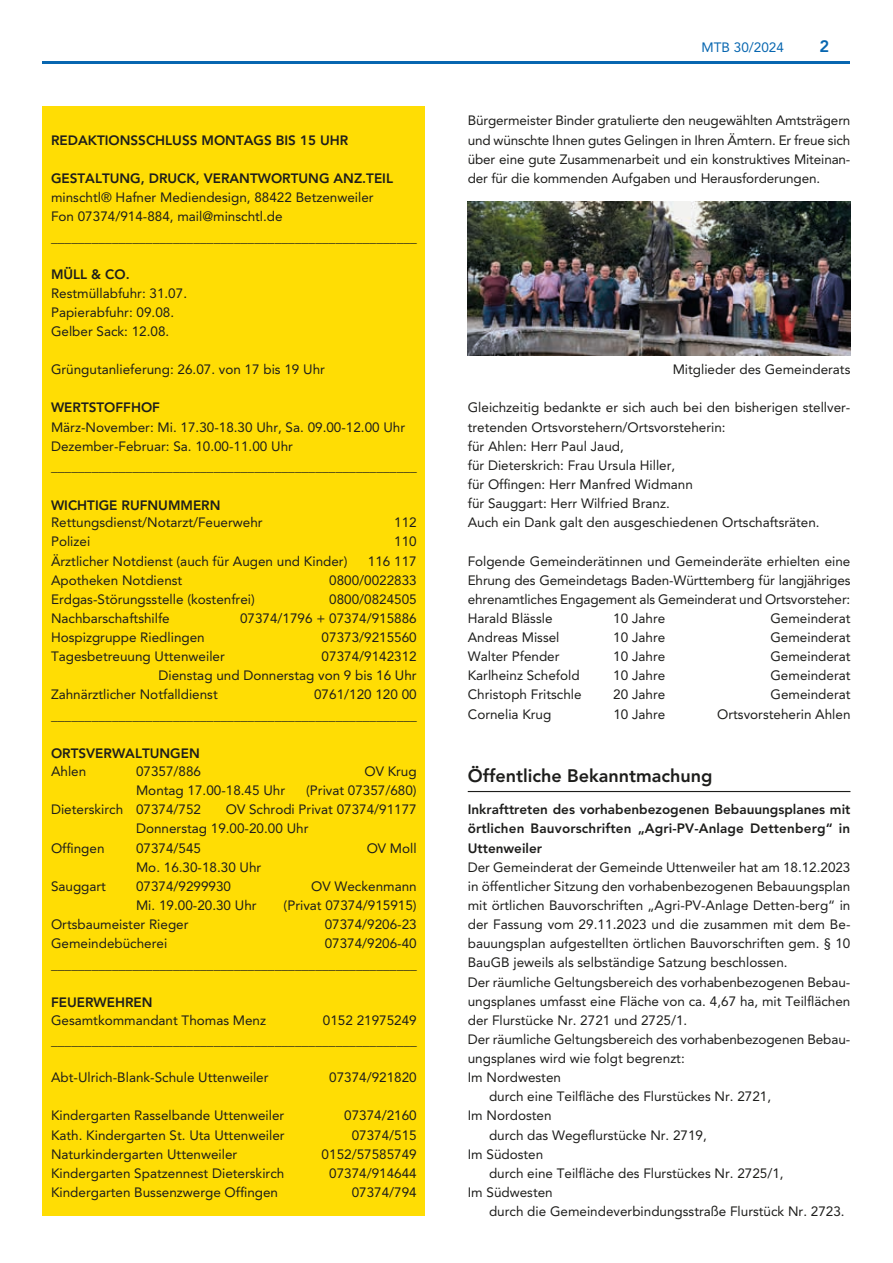
<style>
.page{position:relative;width:893px;height:1263px;background:#fff}
.page>*{position:absolute;margin:0;border:0;box-sizing:border-box;transform-origin:0 0}
.t1{font:800 18px "Avenir LT Pro";color:#1d1d1b}
.t2{font:800 16.5px "Avenir LT Pro";color:#0766b0}
.t3{font:13.5px/19.2px "Avenir LT Pro";color:#1d1d1b}
.t4{font:800 13.5px/19.2px "Avenir LT Pro";color:#1d1d1b;text-align:justify}
.t5{font:13.5px "Avenir LT Pro";color:#0766b0}
</style>
<div class="page">
<hr style="left:43px;top:62px;width:807px;height:2px;background:#0766b0">
<hr style="left:468px;top:791px;width:382px;height:1px;background:#1d1d1b">
<div style="left:43px;top:106px;width:382px;height:1110px;background:#ffdd04"></div>
<img style="left:468px;top:202px;width:382px;height:153px">
<p class="t4" style="left:51px;top:130px;width:299px">REDAKTIONSSCHLUSS MONTAGS BIS 15 UHR</p>
<p class="t4" style="left:51px;top:169px;width:343px">GESTALTUNG, DRUCK, VERANTWORTUNG ANZ.TEIL</p>
<p class="t3" style="left:51px;top:188px;width:324px">minschtl® Hafner Mediendesign, 88422 Betzenweiler<br>Fon 07374/914-884, mail@minschtl.de</p>
<p class="t3" style="left:51px;top:227px;width:367px">______________________________________________________</p>
<p class="t4" style="left:51px;top:264px;width:80px">MÜLL &amp; CO.</p>
<p class="t3" style="left:51px;top:283px;width:138px">Restmüllabfuhr: 31.07.<br>Papierabfuhr: 09.08.<br>Gelber Sack: 12.08.</p>
<p class="t3" style="left:51px;top:360px;width:275px">Grüngutanlieferung: 26.07. von 17 bis 19 Uhr</p>
<p class="t4" style="left:51px;top:398px;width:110px">WERTSTOFFHOF</p>
<p class="t3" style="left:51px;top:417px;width:356px">März-November: Mi. 17.30-18.30 Uhr, Sa. 09.00-12.00 Uhr<br>Dezember-Februar: Sa. 10.00-11.00 Uhr</p>
<p class="t3" style="left:51px;top:457px;width:367px">______________________________________________________</p>
<p class="t4" style="left:51px;top:495px;width:171px">WICHTIGE RUFNUMMERN</p>
<p class="t3" style="left:51px;top:513px;width:213px">Rettungsdienst/Notarzt/Feuerwehr</p>
<p class="t3" style="left:394px;top:513px;width:24px">112</p>
<p class="t3" style="left:51px;top:532px;width:41px">Polizei</p>
<p class="t3" style="left:394px;top:532px;width:24px">110</p>
<p class="t3" style="left:51px;top:551px;width:298px">Ärztlicher Notdienst (auch für Augen und Kinder)</p>
<p class="t3" style="left:368px;top:551px;width:50px">116 117</p>
<p class="t3" style="left:51px;top:570px;width:133px">Apotheken Notdienst</p>
<p class="t3" style="left:329px;top:570px;width:89px">0800/0022833</p>
<p class="t3" style="left:51px;top:589px;width:205px">Erdgas-Störungsstelle (kostenfrei)</p>
<p class="t3" style="left:329px;top:589px;width:89px">0800/0824505</p>
<p class="t3" style="left:51px;top:608px;width:120px">Nachbarschaftshilfe</p>
<p class="t3" style="left:240px;top:608px;width:178px">07374/1796 + 07374/915886</p>
<p class="t3" style="left:51px;top:628px;width:155px">Hospizgruppe Riedlingen</p>
<p class="t3" style="left:322px;top:628px;width:97px">07373/9215560</p>
<p class="t3" style="left:51px;top:647px;width:175px">Tagesbetreuung Uttenweiler</p>
<p class="t3" style="left:322px;top:647px;width:97px">07374/9142312</p>
<p class="t3" style="left:159px;top:666px;width:260px">Dienstag und Donnerstag von 9 bis 16 Uhr</p>
<p class="t3" style="left:51px;top:685px;width:168px">Zahnärztlicher Notfalldienst</p>
<p class="t3" style="left:51px;top:684px;width:367px;line-height:20.7px;text-align:right">0761/120 120 00 ______________________________________________________</p>
<p class="t4" style="left:51px;top:744px;width:150px">ORTSVERWALTUNGEN</p>
<p class="t3" style="left:51px;top:762px;width:37px">Ahlen</p>
<p class="t3" style="left:136px;top:762px;width:67px">07357/886</p>
<p class="t3" style="left:364px;top:762px;width:54px">OV Krug</p>
<p class="t3" style="left:136px;top:781px;width:151px">Montag 17.00-18.45 Uhr</p>
<p class="t3" style="left:306px;top:781px;width:112px">(Privat 07357/680)</p>
<p class="t3" style="left:51px;top:800px;width:152px">Dieterskirch 07374/752</p>
<p class="t3" style="left:136px;top:800px;width:282px;text-indent:90px">OV Schrodi Privat 07374/91177<br>Donnerstag 19.00-20.00 Uhr</p>
<p class="t3" style="left:51px;top:838px;width:55px">Offingen</p>
<p class="t3" style="left:136px;top:838px;width:67px">07374/545</p>
<p class="t3" style="left:367px;top:838px;width:52px">OV Moll</p>
<p class="t3" style="left:136px;top:857px;width:127px">Mo. 16.30-18.30 Uhr</p>
<p class="t3" style="left:51px;top:876px;width:57px">Sauggart</p>
<p class="t3" style="left:136px;top:876px;width:97px">07374/9299930</p>
<p class="t3" style="left:311px;top:876px;width:107px">OV Weckenmann</p>
<p class="t3" style="left:136px;top:895px;width:122px">Mi. 19.00-20.30 Uhr</p>
<p class="t3" style="left:284px;top:895px;width:135px">(Privat 07374/915915)</p>
<p class="t3" style="left:51px;top:915px;width:139px">Ortsbaumeister Rieger</p>
<p class="t3" style="left:325px;top:915px;width:94px">07374/9206-23</p>
<p class="t3" style="left:51px;top:934px;width:118px">Gemeindebücherei</p>
<p class="t3" style="left:51px;top:933px;width:367px;line-height:20.7px;text-align:right">07374/9206-40 ______________________________________________________</p>
<p class="t4" style="left:51px;top:993px;width:103px">FEUERWEHREN</p>
<p class="t3" style="left:51px;top:1010px;width:217px">Gesamtkommandant Thomas Menz</p>
<p class="t3" style="left:51px;top:1009px;width:367px;line-height:20.7px;text-align:right">0152 21975249 ______________________________________________________</p>
<p class="t3" style="left:51px;top:1068px;width:219px">Abt-Ulrich-Blank-Schule Uttenweiler</p>
<p class="t3" style="left:329px;top:1068px;width:89px">07374/921820</p>
<p class="t3" style="left:51px;top:1106px;width:235px">Kindergarten Rasselbande Uttenweiler</p>
<p class="t3" style="left:344px;top:1106px;width:74px">07374/2160</p>
<p class="t3" style="left:51px;top:1125px;width:235px">Kath. Kindergarten St. Uta Uttenweiler</p>
<p class="t3" style="left:352px;top:1125px;width:67px">07374/515</p>
<p class="t3" style="left:51px;top:1144px;width:188px">Naturkindergarten Uttenweiler</p>
<p class="t3" style="left:322px;top:1144px;width:97px">0152/57585749</p>
<p class="t3" style="left:51px;top:1163px;width:235px">Kindergarten Spatzennest Dieterskirch</p>
<p class="t3" style="left:329px;top:1163px;width:89px">07374/914644</p>
<p class="t3" style="left:51px;top:1182px;width:229px">Kindergarten Bussenzwerge Offingen</p>
<p class="t3" style="left:352px;top:1182px;width:67px">07374/794</p>
<p class="t5" style="left:702px;top:39px;width:84px">MTB 30/2024</p>
<p class="t2" style="left:819px;top:36px;width:11px">2</p>
<p class="t3" style="left:468px;top:111px;width:384px;text-align:justify">Bürgermeister Binder gratulierte den neugewählten Amtsträgern und wünschte Ihnen gutes Gelingen in Ihren Ämtern. Er freue sich über eine gute Zusammenarbeit und ein konstruktives Miteinan&shy;der für die kommenden Aufgaben und Herausforderungen.</p>
<p class="t3" style="left:673px;top:360px;width:179px">Mitglieder des Gemeinderats</p>
<p class="t3" style="left:468px;top:398px;width:384px">Gleichzeitig bedankte er sich auch bei den bisherigen stellver&shy;tretenden Ortsvorstehern/Ortsvorsteherin:<br>für Ahlen: Herr Paul Jaud,<br>für Dieterskrich: Frau Ursula Hiller,<br>für Offingen: Herr Manfred Widmann<br>für Sauggart: Herr Wilfried Branz.<br>Auch ein Dank galt den ausgeschiedenen Ortschaftsräten.</p>
<p class="t3" style="left:468px;top:551px;width:384px;text-align:justify">Folgende Gemeinderätinnen und Gemeinderäte erhielten eine Ehrung des Gemeindetags Baden-Württemberg für langjähriges ehrenamtliches Engagement als Gemeinderat und Ortsvorsteher:<br>Harald Blässle</p>
<p class="t3" style="left:613px;top:608px;width:54px">10 Jahre</p>
<p class="t3" style="left:770px;top:608px;width:82px">Gemeinderat</p>
<p class="t3" style="left:468px;top:628px;width:93px">Andreas Missel</p>
<p class="t3" style="left:613px;top:628px;width:54px">10 Jahre</p>
<p class="t3" style="left:770px;top:628px;width:82px">Gemeinderat</p>
<p class="t3" style="left:468px;top:647px;width:93px">Walter Pfender</p>
<p class="t3" style="left:613px;top:647px;width:54px">10 Jahre</p>
<p class="t3" style="left:770px;top:647px;width:82px">Gemeinderat</p>
<p class="t3" style="left:468px;top:666px;width:113px">Karlheinz Schefold</p>
<p class="t3" style="left:613px;top:666px;width:54px">10 Jahre</p>
<p class="t3" style="left:770px;top:666px;width:82px">Gemeinderat</p>
<p class="t3" style="left:468px;top:685px;width:115px">Christoph Fritschle</p>
<p class="t3" style="left:613px;top:685px;width:54px">20 Jahre</p>
<p class="t3" style="left:770px;top:685px;width:82px">Gemeinderat</p>
<p class="t3" style="left:468px;top:704px;width:85px">Cornelia Krug</p>
<p class="t3" style="left:613px;top:704px;width:54px">10 Jahre</p>
<p class="t3" style="left:717px;top:704px;width:135px">Ortsvorsteherin Ahlen</p>
<h1 class="t1" style="left:468px;top:765px;width:246px">Öffentliche Bekanntmachung</h1>
<p class="t4" style="left:468px;top:800px;width:384px">Inkrafttreten des vorhabenbezogenen Bebauungsplanes mit örtlichen Bauvorschriften „Agri-PV-Anlage Dettenberg“ in Uttenweiler</p>
<p class="t3" style="left:468px;top:857px;width:384px">Der Gemeinderat der Gemeinde Uttenweiler hat am 18.12.2023</p>
<p class="t3" style="left:468px;top:876px;width:384px">in öffentlicher Sitzung den vorhabenbezogenen Bebauungsplan</p>
<p class="t3" style="left:468px;top:896px;width:384px">mit örtlichen Bauvorschriften „Agri-PV-Anlage Detten-berg“ in</p>
<p class="t3" style="left:468px;top:915px;width:384px">der Fassung vom 29.11.2023 und die zusammen mit dem Be-</p>
<p class="t3" style="left:468px;top:934px;width:384px">bauungsplan aufgestellten örtlichen Bauvorschriften gem. § 10</p>
<p class="t3" style="left:468px;top:953px;width:321px">BauGB jeweils als selbständige Satzung beschlossen.</p>
<p class="t3" style="left:468px;top:972px;width:384px">Der räumliche Geltungsbereich des vorhabenbezogenen Bebau-</p>
<p class="t3" style="left:468px;top:991px;width:384px">ungsplanes umfasst eine Fläche von ca. 4,67 ha, mit Teilflächen</p>
<p class="t3" style="left:468px;top:1010px;width:221px">der Flurstücke Nr. 2721 und 2725/1.</p>
<p class="t3" style="left:468px;top:1029px;width:384px">Der räumliche Geltungsbereich des vorhabenbezogenen Bebau-</p>
<p class="t3" style="left:468px;top:1049px;width:219px">ungsplanes wird wie folgt begrenzt:</p>
<p class="t3" style="left:468px;top:1068px;width:95px">Im Nordwesten</p>
<p class="t3" style="left:489px;top:1087px;width:284px">durch eine Teilfläche des Flurstückes Nr. 2721,</p>
<p class="t3" style="left:468px;top:1106px;width:85px">Im Nordosten</p>
<p class="t3" style="left:489px;top:1125px;width:219px">durch das Wegeflurstücke Nr. 2719,</p>
<p class="t3" style="left:468px;top:1144px;width:77px">Im Südosten</p>
<p class="t3" style="left:489px;top:1163px;width:296px">durch eine Teilfläche des Flurstückes Nr. 2725/1,</p>
<p class="t3" style="left:468px;top:1182px;width:87px">Im Südwesten</p>
<p class="t3" style="left:489px;top:1202px;width:357px">durch die Gemeindeverbindungsstraße Flurstück Nr. 2723.</p>
</div>
